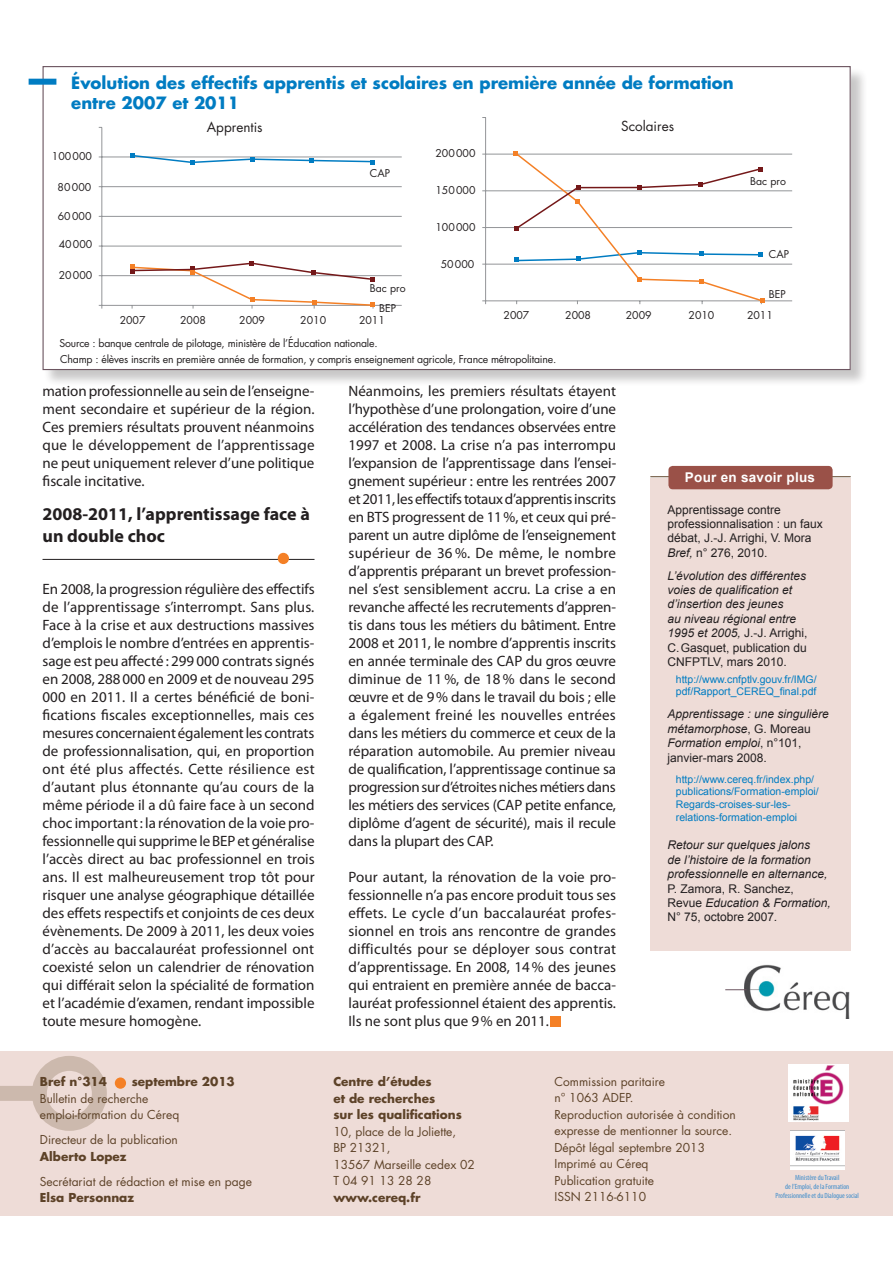
<style>
.page{position:relative;width:893px;height:1263px;background:#fff}
.page>*{position:absolute;margin:0;border:0;box-sizing:border-box;transform-origin:0 0}
.t1{font:700 18px/21.6px "Myriad Pro";color:#231f20}
.t2{font:700 16.5px/19.8px "Futura";color:#007cc2}
.t3{font:15px/18px "Myriad Pro";color:#231f20;text-align:justify}
.t4{font:13.5px "Futura";color:#231f20}
.t5{font:700 13.5px "Arial";letter-spacing:.02em;color:#fff}
.t6{font:12px/16.5px "Futura";color:#5d4228}
.t7{font:italic 12px/14.4px "Arial";color:#231f20}
.t8{font:12px/14.4px "Arial";color:#231f20}
.t9{font:700 12px/16.5px "Futura";color:#5d4228}
.t10{font:10.5px "Futura";letter-spacing:-.02em;color:#231f20}
.t11{font:10.5px/12.6px "Arial";color:#007cc2}
.t12{font:condensed 7.5px/9px "Myriad Pro";color:#3f8dcb;text-align:center}
.s1{font-style:italic}
.s2{font-style:normal}
</style>
<div class="page">
<div style="left:650px;top:478px;width:201px;height:472px;background:#eedcd7"></div>
<hr style="left:650px;top:476px;width:201px;height:1px;background:#5d4228">
<div style="left:668px;top:466px;width:165px;height:23px;background:#9a5148;border-radius:4px"></div>
<div style="left:0;top:1050px;width:893px;height:165px;background:#eedcd7"></div>
<div style="left:0;top:1086px;width:39px;height:15px;background:#ccb9ad"></div>
<div style="left:32px;top:1056px;width:75px;height:75px;border:15px solid #9a846e;border-radius:50%"></div>
<div style="left:115px;top:1077px;width:11px;height:12px;background:#f48026;border-radius:50%"></div>
<div style="left:550px;top:1016px;width:11px;height:11px;background:#f48026"></div>
<img style="left:744px;top:964px;width:105px;height:55px">
<svg style="left:725px;top:989px;width:21px;height:1px"></svg>
<img style="left:789px;top:1064px;width:60px;height:58px">
<img style="left:790px;top:1131px;width:54px;height:38px">
<hr style="left:43px;top:559px;width:271px;height:1px;background:#231f20">
<div style="left:278px;top:553px;width:11px;height:11px;background:#f48026;border-radius:50%"></div>
<div style="left:43px;top:67px;width:825px;height:320px;background:#231f20;opacity:.25"></div>
<div style="left:43px;top:67px;width:807px;height:302px;background:#fff"></div>
<div style="left:29px;top:79px;width:27px;height:6px;background:#007cc2"></div>
<hr style="left:486px;top:264px;width:306px;height:1px;background:#939598">
<hr style="left:486px;top:227px;width:306px;height:1px;background:#939598">
<hr style="left:486px;top:190px;width:306px;height:1px;background:#939598">
<hr style="left:486px;top:154px;width:306px;height:1px;background:#939598">
<hr style="left:485px;top:117px;width:1px;height:184px;background:#939598">
<hr style="left:486px;top:300px;width:306px;height:1px;background:#939598">
<hr style="left:102px;top:275px;width:300px;height:1px;background:#939598">
<hr style="left:102px;top:246px;width:300px;height:1px;background:#939598">
<hr style="left:102px;top:216px;width:300px;height:1px;background:#939598">
<hr style="left:102px;top:186px;width:300px;height:1px;background:#939598">
<hr style="left:102px;top:157px;width:300px;height:1px;background:#939598">
<hr style="left:101px;top:127px;width:1px;height:178px;background:#939598">
<hr style="left:102px;top:305px;width:300px;height:1px;background:#939598">
<svg style="left:130px;top:153px;width:244px;height:12px"></svg>
<svg style="left:130px;top:261px;width:245px;height:48px"></svg>
<svg style="left:514px;top:151px;width:250px;height:153px"></svg>
<p class="t2" style="left:71px;top:72px;width:664px">Évolution des effectifs apprentis et scolaires en première année de formation entre 2007 et 2011</p>
<p class="t10" style="left:52px;top:149px;width:42px">100000</p>
<p class="t10" style="left:58px;top:180px;width:35px">80000</p>
<p class="t10" style="left:58px;top:209px;width:35px">60000</p>
<p class="t10" style="left:59px;top:237px;width:35px">40000</p>
<p class="t10" style="left:59px;top:268px;width:35px">20000</p>
<p class="t4" style="left:207px;top:118px;width:57px">Apprentis</p>
<p class="t10" style="left:370px;top:166px;width:22px">CAP</p>
<p class="t10" style="left:370px;top:280px;width:37px">Bac pro</p>
<p class="t10" style="left:379px;top:301px;width:18px">BEP</p>
<p class="t10" style="left:120px;top:313px;width:27px">2007</p>
<p class="t10" style="left:180px;top:313px;width:27px">2008</p>
<p class="t10" style="left:239px;top:313px;width:27px">2009</p>
<p class="t10" style="left:300px;top:313px;width:27px">2010</p>
<p class="t10" style="left:359px;top:313px;width:27px">2011</p>
<p class="t10" style="left:60px;top:336px;width:319px">Source : banque centrale de pilotage, ministère de l’Éducation nationale.</p>
<p class="t10" style="left:435px;top:146px;width:42px">200000</p>
<p class="t10" style="left:435px;top:182px;width:42px">150000</p>
<p class="t10" style="left:435px;top:220px;width:42px">100000</p>
<p class="t10" style="left:441px;top:257px;width:35px">50000</p>
<p class="t4" style="left:621px;top:117px;width:54px">Scolaires</p>
<p class="t10" style="left:750px;top:173px;width:37px">Bac pro</p>
<p class="t10" style="left:769px;top:247px;width:22px">CAP</p>
<p class="t10" style="left:769px;top:287px;width:18px">BEP</p>
<p class="t10" style="left:504px;top:308px;width:27px">2007</p>
<p class="t10" style="left:565px;top:308px;width:27px">2008</p>
<p class="t10" style="left:626px;top:308px;width:27px">2009</p>
<p class="t10" style="left:688px;top:308px;width:27px">2010</p>
<p class="t10" style="left:747px;top:308px;width:27px">2011</p>
<p class="t10" style="left:60px;top:352px;width:497px">Champ : élèves inscrits en première année de formation, y compris enseignement agricole, France métropolitaine.</p>
<p class="t3" style="left:43px;top:382px;width:274px">mation professionnelle au sein de l’enseigne&shy;ment secondaire et supérieur de la région.<br>Ces premiers résultats prouvent néanmoins que le développement de l’apprentissage ne peut uniquement relever d’une politique fiscale incitative.</p>
<p class="t1" style="left:43px;top:503px;width:269px">2008-2011, l’apprentissage face à un double choc</p>
<p class="t3" style="left:43px;top:580px;width:274px">En 2008, la progression régulière des effectifs de l’apprentissage s’interrompt. Sans plus.<br>Face à la crise et aux destructions massives d’emplois le nombre d’entrées en apprentis&shy;sage est peu affecté : 299 000 contrats signés en 2008, 288000 en 2009 et de nouveau 295<br>000 en 2011. Il a certes bénéficié de boni&shy;fications fiscales exceptionnelles, mais ces mesures concernaient également les contrats de professionnalisation, qui, en proportion ont été plus affectés. Cette résilience est d’autant plus étonnante qu’au cours de la même période il a dû faire face à un second choc important: la rénovation de la voie pro&shy;fessionnelle qui supprime le BEP et généralise l’accès direct au bac professionnel en trois ans. Il est malheureusement trop tôt pour risquer une analyse géographique détaillée des effets respectifs et conjoints de ces deux évènements. De 2009 à 2011, les deux voies d’accès au baccalauréat professionnel ont coexisté selon un calendrier de rénovation qui différait selon la spécialité de formation et l’académie d’examen, rendant impossible toute mesure homogène.</p>
<p class="t3" style="left:349px;top:382px;width:269px">Néanmoins, les premiers résultats étayent l’hypothèse d’une prolongation, voire d’une accélération des tendances observées entre 1997 et 2008. La crise n’a pas interrompu l’expansion de l’apprentissage dans l’ensei&shy;gnement supérieur : entre les rentrées 2007 et 2011, les effectifs totaux d’apprentis inscrits en BTS progressent de 11%, et ceux qui pré&shy;parent un autre diplôme de l’enseignement supérieur de 36 %. De même, le nombre d’apprentis préparant un brevet profession&shy;nel s’est sensiblement accru. La crise a en revanche affecté les recrutements d’appren&shy;tis dans tous les métiers du bâtiment. Entre 2008 et 2011, le nombre d’apprentis inscrits en année terminale des CAP du gros œuvre diminue de 11%, de 18% dans le second œuvre et de 9% dans le travail du bois ; elle a également freiné les nouvelles entrées dans les métiers du commerce et ceux de la réparation automobile. Au premier niveau de qualification, l’apprentissage continue sa progression sur d’étroites niches métiers dans les métiers des services (CAP petite enfance, diplôme d’agent de sécurité), mais il recule dans la plupart des CAP.</p>
<p class="t3" style="left:349px;top:868px;width:269px">Pour autant, la rénovation de la voie pro&shy;fessionnelle n’a pas encore produit tous ses effets. Le cycle d’un baccalauréat profes&shy;sionnel en trois ans rencontre de grandes difficultés pour se déployer sous contrat d’apprentissage. En 2008, 14% des jeunes qui entraient en première année de bacca&shy;lauréat professionnel étaient des apprentis.<br>Ils ne sont plus que 9% en 2011.</p>
<p class="t5" style="left:685px;top:468px;width:132px">Pour en savoir plus</p>
<p class="t8" style="left:667px;top:502px;width:157px">Apprentissage contre professionnalisation : un faux débat, J.-J. Arrighi, V. Mora<br><span class="s1">Bref,</span> n° 276, 2010.</p>
<p class="t7" style="left:667px;top:568px;width:142px">L’évolution des différentes voies de qualification et d’insertion des jeunes<br>au niveau régional entre<br>1995 et 2005, <span class="s2">J.-J. Arrighi,<br>C.Gasquet, publication du<br>CNFPTLV, mars 2010.</span></p>
<p class="t11" style="left:676px;top:673px;width:142px">http://www.cnfptlv.gouv.fr/IMG/ pdf/Rapport_CEREQ_final.pdf</p>
<p class="t7" style="left:667px;top:707px;width:163px">Apprentissage : une singulière métamorphose<span class="s2">, G. Moreau<br></span>Formation emploi<span class="s2">, n°101, janvier-mars 2008.</span></p>
<p class="t11" style="left:676px;top:773px;width:144px">http://www.cereq.fr/index.php/ publications/Formation-emploi/<br>Regards-croises-sur-les&shy;relations-formation-emploi</p>
<p class="t7" style="left:667px;top:838px;width:162px">Retour sur quelques jalons<br>de l’histoire de la formation professionnelle en alternance,</p>
<p class="t8" style="left:667px;top:881px;width:165px">P. Zamora, R. Sanchez,<br>Revue <span class="s1">Education &amp; Formation,<br></span>N° 75, octobre 2007<span class="s1">.</span></p>
<p class="t9" style="left:40px;top:1073px;width:69px">Bref n°314</p>
<p class="t9" style="left:132px;top:1073px;width:105px">septembre 2013</p>
<p class="t6" style="left:40px;top:1090px;width:141px">Bulletin de recherche emploi-formation du Céreq</p>
<p class="t6" style="left:40px;top:1131px;width:140px">Directeur de la publication</p>
<p class="t9" style="left:40px;top:1147px;width:88px">Alberto Lopez</p>
<p class="t6" style="left:40px;top:1173px;width:213px">Secrétariat de rédaction et mise en page</p>
<p class="t9" style="left:40px;top:1189px;width:96px">Elsa Personnaz</p>
<p class="t9" style="left:333px;top:1073px;width:130px">Centre d’études<br>et de recherches<br>sur les qualifications</p>
<p class="t6" style="left:333px;top:1123px;width:143px">10, place de la Joliette,<br>BP 21321,<br>13567 Marseille cedex 02<br>T 04 91 13 28 28</p>
<p class="t9" style="left:333px;top:1188px;width:89px">www.cereq.fr</p>
<p class="t6" style="left:554px;top:1073px;width:183px">Commission paritaire<br>n° 1063 ADEP.<br>Reproduction autorisée à condition expresse de mentionner la source.<br>Dépôt légal septembre 2013<br>Imprimé au Céreq<br>Publication gratuite<br>ISSN 2116-6110</p>
<p class="t12" style="left:775px;top:1173px;width:85px">Ministère du Travail<br>de l’Emploi, de la Formation<br>Professionnelle et du Dialogue social</p>
</div>
